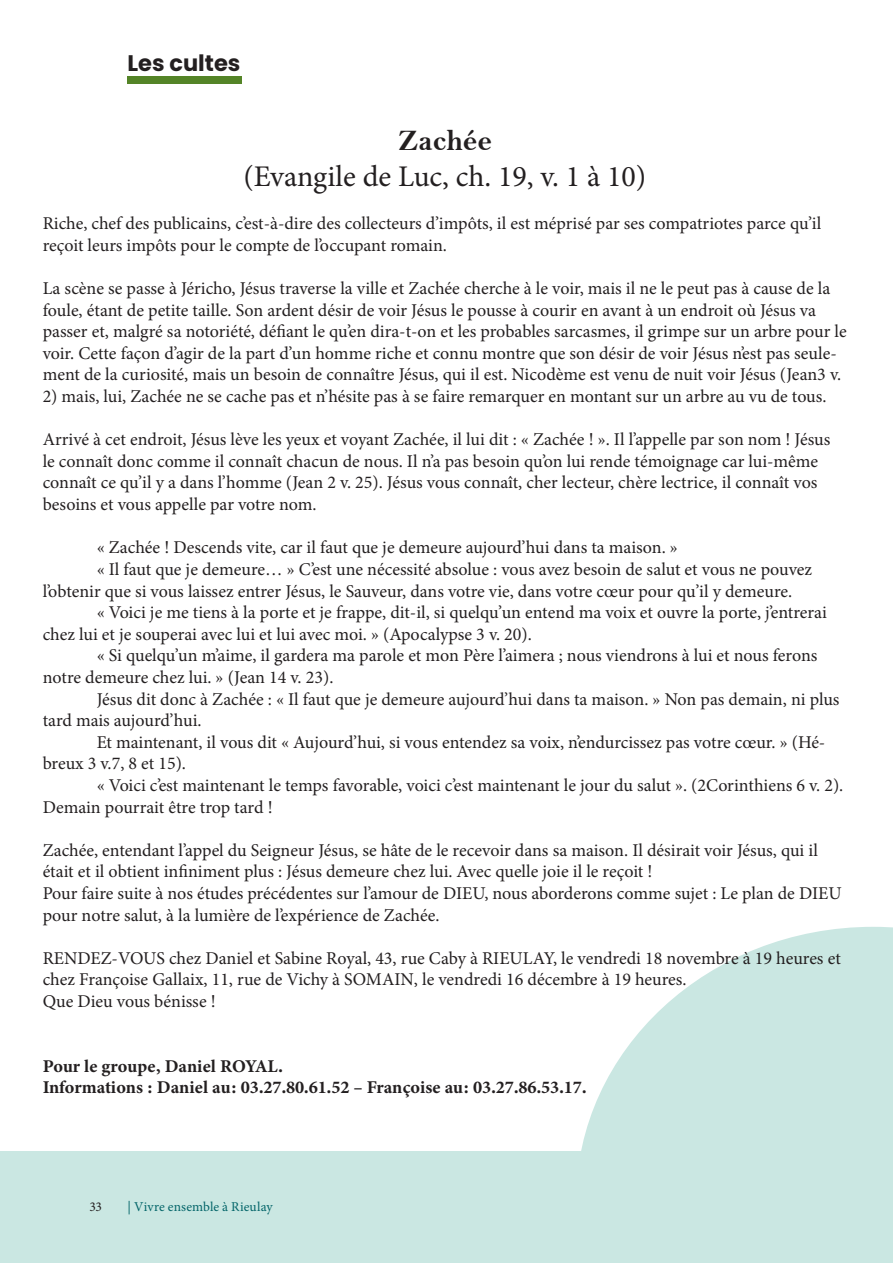
<style>
.page{position:relative;width:893px;height:1263px;background:#fff}
.page>*{position:absolute;margin:0;border:0;box-sizing:border-box;transform-origin:0 0}
.t1{font:30px "Minion Pro";color:#231f20}
.t2{font:30px "Bell MT Bold";color:#231f20}
.t3{font:700 22.5px "Poppins";color:#231f20}
.t4{font:18px/21.6px "Minion Pro";color:#231f20}
.t5{font:18px/21.6px "Minion Variable Concept";color:#231f20}
.t6{font:13.5px "Minion Pro";letter-spacing:.005em;color:#036569}
.t7{font:13.5px "Minion Pro";color:#231f20}
</style>
<div class="page">
<svg style="left:576px;top:927px;width:317px;height:225px;fill:#cae7e2"></svg>
<div style="left:0;top:1152px;width:893px;height:111px;background:#cae7e2"></div>
<div style="left:128px;top:76px;width:114px;height:7px;background:#548427"></div>
<p class="t3" style="left:128px;top:50px;width:114px">Les cultes</p>
<h1 class="t2" style="left:398px;top:123px;width:95px">Zachée</h1>
<h1 class="t1" style="left:243px;top:156px;width:404px">(Evangile de Luc, ch. 19, v. 1 à 10)</h1>
<p class="t4" style="left:43px;top:213px;width:780px">Riche, chef des publicains, c’est-à-dire des collecteurs d’impôts, il est méprisé par ses compatriotes parce qu’il reçoit leurs impôts pour le compte de l’occupant romain.</p>
<p class="t4" style="left:43px;top:278px;width:806px">La scène se passe à Jéricho, Jésus traverse la ville et Zachée cherche à le voir, mais il ne le peut pas à cause de la foule, étant de petite taille. Son ardent désir de voir Jésus le pousse à courir en avant à un endroit où Jésus va passer et, malgré sa notoriété, défiant le qu’en dira-t-on et les probables sarcasmes, il grimpe sur un arbre pour le voir. Cette façon d’agir de la part d’un homme riche et connu montre que son désir de voir Jésus n’est pas seule&shy;ment de la curiosité, mais un besoin de connaître Jésus, qui il est. Nicodème est venu de nuit voir Jésus (Jean3 v.</p>
<p class="t4" style="left:43px;top:386px;width:785px">2) mais, lui, Zachée ne se cache pas et n’hésite pas à se faire remarquer en montant sur un arbre au vu de tous.</p>
<p class="t4" style="left:43px;top:429px;width:789px">Arrivé à cet endroit, Jésus lève les yeux et voyant Zachée, il lui dit : « Zachée ! ». Il l’appelle par son nom ! Jésus le connaît donc comme il connaît chacun de nous. Il n’a pas besoin qu’on lui rende témoignage car lui-même connaît ce qu’il y a dans l’homme (Jean 2 v. 25). Jésus vous connaît, cher lecteur, chère lectrice, il connaît vos besoins et vous appelle par votre nom.</p>
<p class="t4" style="left:97px;top:537px;width:583px">« Zachée ! Descends vite, car il faut que je demeure aujourd’hui dans ta maison. »</p>
<p class="t4" style="left:97px;top:558px;width:717px">« Il faut que je demeure… » C’est une nécessité absolue : vous avez besoin de salut et vous ne pouvez</p>
<p class="t4" style="left:43px;top:580px;width:751px">l’obtenir que si vous laissez entrer Jésus, le Sauveur, dans votre vie, dans votre cœur pour qu’il y demeure.</p>
<p class="t4" style="left:97px;top:602px;width:732px">« Voici je me tiens à la porte et je frappe, dit-il, si quelqu’un entend ma voix et ouvre la porte, j’entrerai</p>
<p class="t4" style="left:43px;top:623px;width:491px">chez lui et je souperai avec lui et lui avec moi. » (Apocalypse 3 v. 20).</p>
<p class="t4" style="left:97px;top:645px;width:722px">« Si quelqu’un m’aime, il gardera ma parole et mon Père l’aimera ; nous viendrons à lui et nous ferons</p>
<p class="t4" style="left:43px;top:666px;width:292px">notre demeure chez lui. » (Jean 14 v. 23).</p>
<p class="t4" style="left:97px;top:688px;width:744px">Jésus dit donc à Zachée : « Il faut que je demeure aujourd’hui dans ta maison. » Non pas demain, ni plus</p>
<p class="t4" style="left:43px;top:710px;width:160px">tard mais aujourd’hui.</p>
<p class="t4" style="left:97px;top:731px;width:730px">Et maintenant, il vous dit « Aujourd’hui, si vous entendez sa voix, n’endurcissez pas votre cœur. » (Hé-</p>
<p class="t4" style="left:43px;top:753px;width:145px">breux 3 v.7, 8 et 15).</p>
<p class="t4" style="left:97px;top:774px;width:748px">« Voici c’est maintenant le temps favorable, voici c’est maintenant le jour du salut ». (2Corinthiens 6 v. 2).</p>
<p class="t4" style="left:43px;top:796px;width:231px">Demain pourrait être trop tard !</p>
<p class="t4" style="left:43px;top:839px;width:800px">Zachée, entendant l’appel du Seigneur Jésus, se hâte de le recevoir dans sa maison. Il désirait voir Jésus, qui il était et il obtient infiniment plus : Jésus demeure chez lui. Avec quelle joie il le reçoit !<br>Pour faire suite à nos études précédentes sur l’amour de DIEU, nous aborderons comme sujet : Le plan de DIEU pour notre salut, à la lumière de l’expérience de Zachée.</p>
<p class="t4" style="left:43px;top:947px;width:800px">RENDEZ-VOUS chez Daniel et Sabine Royal, 43, rue Caby à RIEULAY, le vendredi 18 novembre à 19 heures et chez Françoise Gallaix, 11, rue de Vichy à SOMAIN, le vendredi 16 décembre à 19 heures.<br>Que Dieu vous bénisse !</p>
<p class="t5" style="left:43px;top:1055px;width:545px">Pour le groupe, Daniel ROYAL.<br>Informations : Daniel au: 03.27.80.61.52 – Françoise au: 03.27.86.53.17.</p>
<p class="t7" style="left:89px;top:1198px;width:14px">33</p>
<p class="t6" style="left:128px;top:1198px;width:147px">| Vivre ensemble à Rieulay</p>
</div>
